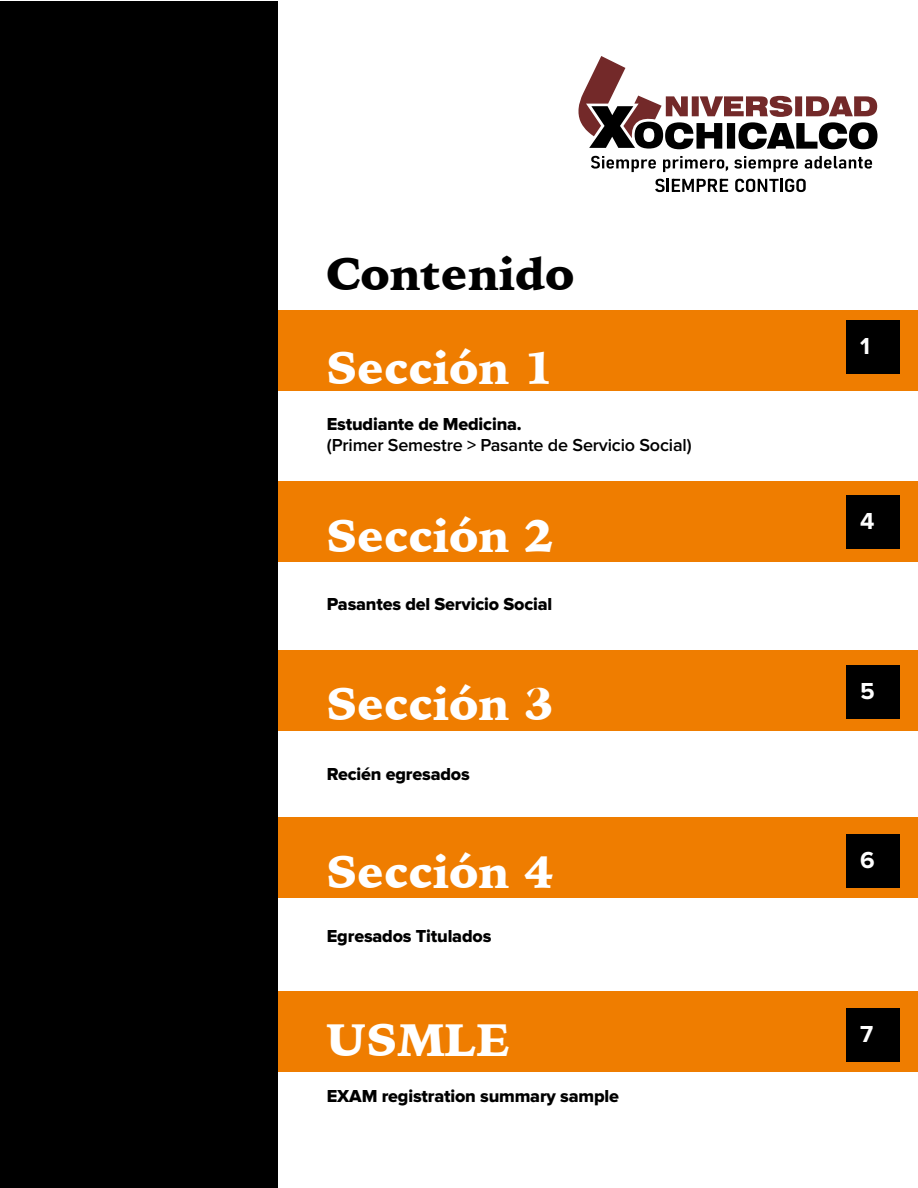
<style>
.page{position:relative;width:918px;height:1188px;background:#fff}
.page>*{position:absolute;margin:0;border:0;box-sizing:border-box;transform-origin:0 0}
.t1{font:900 45px "Iowan Old Style";color:#fff}
.t2{font:900 45px "Iowan Old Style";color:#000}
.t3{font:700 24px "Proxima Nova";color:#fff}
.t4{font:18px "Proxima Nova Extrabld";letter-spacing:-.01em;color:#000}
.t5{font:600 18px "Proxima Nova";letter-spacing:-.01em;color:#000}
</style>
<div class="page">
<div style="left:260px;top:310px;width:657px;height:80px;background:#ef7d00"></div>
<div style="left:260px;top:482px;width:657px;height:80px;background:#ef7d00"></div>
<div style="left:260px;top:650px;width:657px;height:80px;background:#ef7d00"></div>
<div style="left:260px;top:817px;width:657px;height:81px;background:#ef7d00"></div>
<div style="left:260px;top:992px;width:657px;height:80px;background:#ef7d00"></div>
<div style="left:0;top:2px;width:278px;height:1186px;background:#000"></div>
<svg style="left:591px;top:156px;width:65px;height:16px"></svg>
<svg style="left:663px;top:156px;width:65px;height:16px"></svg>
<svg style="left:734px;top:156px;width:64px;height:16px"></svg>
<svg style="left:805px;top:156px;width:67px;height:13px"></svg>
<svg style="left:578px;top:56px;width:300px;height:93px"></svg>
<svg style="left:655px;top:179px;width:73px;height:13px"></svg>
<svg style="left:735px;top:179px;width:71px;height:13px"></svg>
<div style="left:847px;top:320px;width:53px;height:54px;background:#000"></div>
<div style="left:847px;top:495px;width:53px;height:53px;background:#000"></div>
<div style="left:847px;top:665px;width:53px;height:53px;background:#000"></div>
<div style="left:847px;top:834px;width:53px;height:53px;background:#000"></div>
<div style="left:847px;top:1008px;width:53px;height:54px;background:#000"></div>
<h1 class="t2" style="left:326px;top:243px;width:250px">Contenido</h1>
<h1 class="t1" style="left:326px;top:338px;width:229px">Sección 1</h1>
<p class="t4" style="left:327px;top:413px;width:196px">Estudiante de Medicina.</p>
<p class="t5" style="left:327px;top:435px;width:366px">(Primer Semestre &gt; Pasante de Servicio Social)</p>
<h1 class="t1" style="left:326px;top:506px;width:229px">Sección 2</h1>
<p class="t4" style="left:327px;top:594px;width:227px">Pasantes del Servicio Social</p>
<h1 class="t1" style="left:326px;top:674px;width:229px">Sección 3</h1>
<p class="t4" style="left:327px;top:764px;width:144px">Recién egresados</p>
<h1 class="t1" style="left:326px;top:842px;width:229px">Sección 4</h1>
<p class="t4" style="left:327px;top:925px;width:166px">Egresados Titulados</p>
<h1 class="t1" style="left:326px;top:1010px;width:185px">USMLE</h1>
<p class="t4" style="left:327px;top:1086px;width:294px">EXAM registration summary sample</p>
<h2 class="t3" style="left:860px;top:333px;width:11px">1</h2>
<h2 class="t3" style="left:860px;top:507px;width:16px">4</h2>
<h2 class="t3" style="left:860px;top:677px;width:16px">5</h2>
<h2 class="t3" style="left:860px;top:846px;width:16px">6</h2>
<h2 class="t3" style="left:860px;top:1021px;width:15px">7</h2>
</div>
